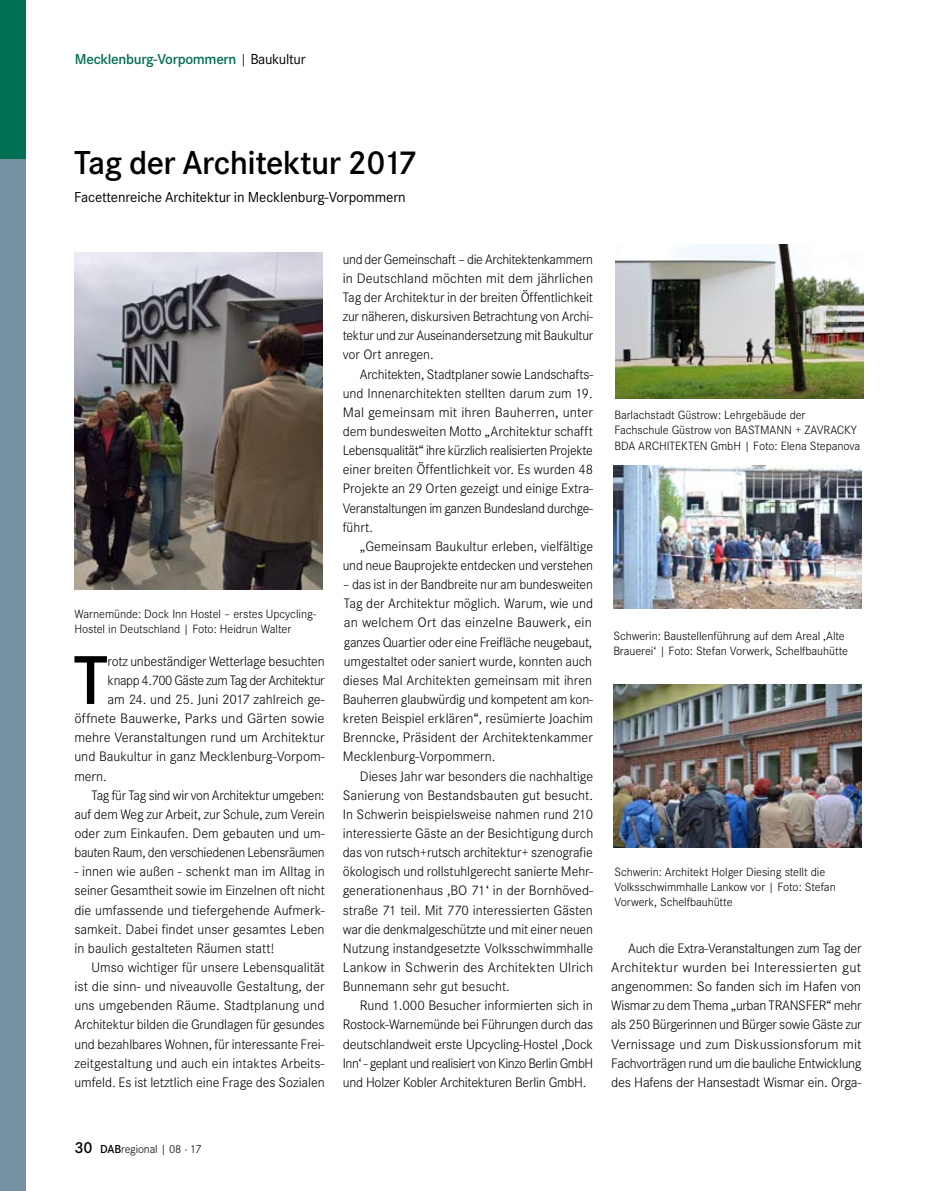
<style>
.page{position:relative;width:936px;height:1191px;background:#fff}
.page>*{position:absolute;margin:0;border:0;box-sizing:border-box;transform-origin:0 0}
.t1{font:600 71.55px "Corporate S";color:#000}
.t2{font:600 34.5px "Corporate S";letter-spacing:-.015em;color:#000}
.t3{font:15px "Corporate S";letter-spacing:-.01em;color:#000}
.t4{font:600 15px "Corporate S";letter-spacing:-.02em;color:#006f52}
.t5{font:300 14.25px/19.2px "Corporate S";letter-spacing:-.01em;color:#000;text-align:justify}
.t6{font:300 14.25px "Corporate S";letter-spacing:-.03em;color:#000}
.t7{font:300 14.25px "Corporate S";letter-spacing:-.01em;color:#000;scale:1.04 1}
.t8{font:300 12.45px/15px "Corporate S";letter-spacing:-.005em;color:#000}
.t9{font:300 12px "Corporate S";letter-spacing:-.01em;color:#000}
.s1{font-weight:300;color:#000}
.s2{font-weight:400;color:#000}
.s3{font-weight:600;font-size:16.5px}
.s4{font-weight:600}
</style>
<div class="page">
<div style="left:0;top:0;width:26px;height:1191px;background:#7690a4"></div>
<div style="left:0;top:0;width:26px;height:158px;background:#006f52"></div>
<img style="left:74px;top:252px;width:248px;height:337px">
<img style="left:615px;top:245px;width:248px;height:153px">
<img style="left:613px;top:465px;width:248px;height:143px">
<img style="left:613px;top:685px;width:248px;height:162px">
<p class="t4" style="left:75px;top:50px;width:232px">Mecklenburg-Vorpommern <span class="s1">|</span> <span class="s2">Baukultur</span></p>
<h2 class="t2" style="left:74px;top:143px;width:345px">Tag der Architektur 2017</h2>
<p class="t3" style="left:74px;top:188px;width:333px">Facettenreiche Architektur in Mecklenburg-Vorpommern</p>
<p class="t8" style="left:74px;top:606px;width:243px">Warnemünde: Dock Inn Hostel – erstes Upcycling-<br>Hostel in Deutschland | Foto: Heidrun Walter</p>
<h1 class="t1" style="left:73px;top:639px;width:36px">T</h1>
<p class="t5" style="left:108px;top:651px;width:218px">rotz unbeständiger Wetterlage besuchten</p>
<p class="t6" style="left:108px;top:672px;width:218px">knapp 4.700 Gäste zum Tag der Architektur</p>
<p class="t5" style="left:108px;top:690px;width:218px">am 24. und 25. Juni 2017 zahlreich ge-</p>
<p class="t7" style="left:74px;top:710px;width:242px">öffnete Bauwerke, Parks und Gärten sowie</p>
<p class="t5" style="left:74px;top:728px;width:252px">mehre Veranstaltungen rund um Architektur</p>
<p class="t5" style="left:74px;top:747px;width:252px">und Baukultur in ganz Mecklenburg-Vorpom-</p>
<p class="t5" style="left:74px;top:766px;width:34px">mern.</p>
<p class="t5" style="left:91px;top:785px;width:234px">Tag für Tag sind wir von Architektur umgeben:</p>
<p class="t5" style="left:74px;top:804px;width:252px">auf dem Weg zur Arbeit, zur Schule, zum Verein</p>
<p class="t5" style="left:74px;top:823px;width:252px">oder zum Einkaufen. Dem gebauten und um-</p>
<p class="t5" style="left:74px;top:843px;width:252px">bauten Raum, den verschiedenen Lebensräumen</p>
<p class="t5" style="left:74px;top:862px;width:252px">- innen wie außen - schenkt man im Alltag in seiner Gesamtheit sowie im Einzelnen oft nicht die umfassende und tiefergehende Aufmerk&shy;samkeit. Dabei findet unser gesamtes Leben in baulich gestalteten Räumen statt!</p>
<p class="t5" style="left:74px;top:957px;width:252px;text-indent:17px">Umso wichtiger für unsere Lebensqualität ist die sinn- und niveauvolle Gestaltung, der uns umgebenden Räume. Stadtplanung und Architektur bilden die Grundlagen für gesundes und bezahlbares Wohnen, für interessante Frei&shy;zeitgestaltung und auch ein intaktes Arbeits&shy;umfeld. Es ist letztlich eine Frage des Sozialen</p>
<p class="t5" style="left:343px;top:249px;width:252px">und der Gemeinschaft – die Architektenkammern in Deutschland möchten mit dem jährlichen Tag der Architektur in der breiten Öffentlichkeit zur näheren, diskursiven Betrachtung von Archi&shy;tektur und zur Auseinandersetzung mit Baukultur vor Ort anregen.</p>
<p class="t5" style="left:343px;top:364px;width:252px;text-indent:17px">Architekten, Stadtplaner sowie Landschafts&shy;und Innenarchitekten stellten darum zum 19.<br>Mal gemeinsam mit ihren Bauherren, unter dem bundesweiten Motto „Architektur schafft Lebensqualität“ ihre kürzlich realisierten Projekte einer breiten Öffentlichkeit vor. Es wurden 48<br>Projekte an 29 Orten gezeigt und einige Extra-Veranstaltungen im ganzen Bundesland durchge&shy;führt.</p>
<p class="t5" style="left:343px;top:536px;width:252px;text-align:right">„Gemeinsam Baukultur erleben, vielfältige und neue Bauprojekte entdecken und verstehen</p>
<p class="t5" style="left:343px;top:575px;width:252px">– das ist in der Bandbreite nur am bundesweiten Tag der Architektur möglich. Warum, wie und an welchem Ort das einzelne Bauwerk, ein ganzes Quartier oder eine Freifläche neugebaut, umgestaltet oder saniert wurde, konnten auch dieses Mal Architekten gemeinsam mit ihren Bauherren glaubwürdig und kompetent am kon&shy;kreten Beispiel erklären“, resümierte Joachim Brenncke, Präsident der Architektenkammer Mecklenburg-Vorpommern.</p>
<p class="t5" style="left:343px;top:766px;width:252px;text-indent:17px">Dieses Jahr war besonders die nachhaltige Sanierung von Bestandsbauten gut besucht.<br>In Schwerin beispielsweise nahmen rund 210 interessierte Gäste an der Besichtigung durch das von rutsch+rutsch architektur+ szenografie ökologisch und rollstuhlgerecht sanierte Mehr&shy;generationenhaus ‚BO 71‘ in der Bornhöved&shy;straße 71 teil. Mit 770 interessierten Gästen war die denkmalgeschützte und mit einer neuen Nutzung instandgesetzte Volksschwimmhalle Lankow in Schwerin des Architekten Ulrich Bunnemann sehr gut besucht.</p>
<p class="t5" style="left:343px;top:996px;width:252px;text-indent:17px">Rund 1.000 Besucher informierten sich in Rostock-Warnemünde bei Führungen durch das deutschlandweit erste Upcycling-Hostel ‚Dock Inn‘ - geplant und realisiert von Kinzo Berlin GmbH und Holzer Kobler Architekturen Berlin GmbH.</p>
<p class="t8" style="left:614px;top:408px;width:247px">Barlachstadt Güstrow: Lehrgebäude der<br>Fachschule Güstrow von BASTMANN + ZAVRACKY<br>BDA ARCHITEKTEN GmbH | Foto: Elena Stepanova</p>
<p class="t8" style="left:613px;top:628px;width:236px">Schwerin: Baustellenführung auf dem Areal ‚Alte<br>Brauerei‘ | Foto: Stefan Vorwerk, Schelfbauhütte</p>
<p class="t8" style="left:614px;top:864px;width:223px">Schwerin: Architekt Holger Diesing stellt die<br>Volksschwimmhalle Lankow vor | Foto: Stefan<br>Vorwerk, Schelfbauhütte</p>
<p class="t5" style="left:611px;top:938px;width:252px;text-indent:17px">Auch die Extra-Veranstaltungen zum Tag der Architektur wurden bei Interessierten gut angenommen: So fanden sich im Hafen von Wismar zu dem Thema „urban TRANSFER“ mehr als 250 Bürgerinnen und Bürger sowie Gäste zur Vernissage und zum Diskussionsforum mit Fachvorträgen rund um die bauliche Entwicklung des Hafens der Hansestadt Wismar ein. Orga-</p>
<p class="t9" style="left:74px;top:1141px;width:128px"><span class="s3">30</span> <span class="s4">DAB</span>regional | 08 · 17</p>
</div>
